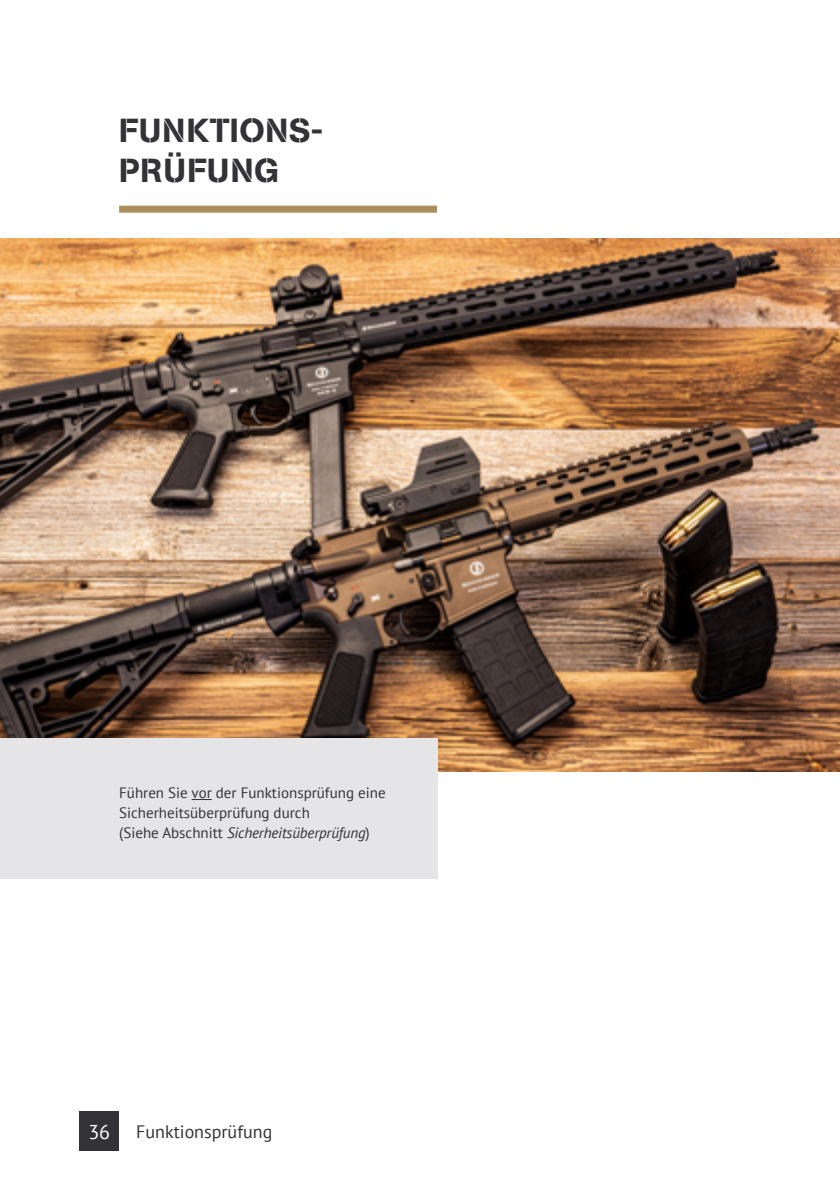
<style>
.page{position:relative;width:840px;height:1191px;background:#fff}
.page>*{position:absolute;margin:0;border:0;box-sizing:border-box;transform-origin:0 0}
.t1{font:33px/39.6px "AG Book Stencil";letter-spacing:.02em;color:#333337}
.t2{font:20px "PT Sans";color:#fff}
.t3{font:18px "PT Sans";color:#333337}
.t4{font:15px/20px "PT Sans";color:#333337}
.s1{font-style:italic}
</style>
<div class="page">
<img style="left:0;top:238px;width:839px;height:533px">
<div style="left:119px;top:206px;width:318px;height:7px;background:#ac8e5b"></div>
<div style="left:0;top:738px;width:437px;height:140px;background:#e5e4e6"></div>
<svg style="left:191px;top:799px;width:21px;height:1px"></svg>
<div style="left:79px;top:1111px;width:40px;height:39px;background:#333337"></div>
<h1 class="t1" style="left:119px;top:111px;width:205px">FUNKTIONS-<br>PRÜFUNG</h1>
<p class="t4" style="left:119px;top:783px;width:268px">Führen Sie vor der Funktionsprüfung eine<br>Sicherheitsüberprüfung durch<br>(Siehe Abschnitt <span class="s1">Sicherheitsüberprüfung</span>)</p>
<h2 class="t2" style="left:88px;top:1118px;width:23px">36</h2>
<p class="t3" style="left:136px;top:1119px;width:137px">Funktionsprüfung</p>
</div>
